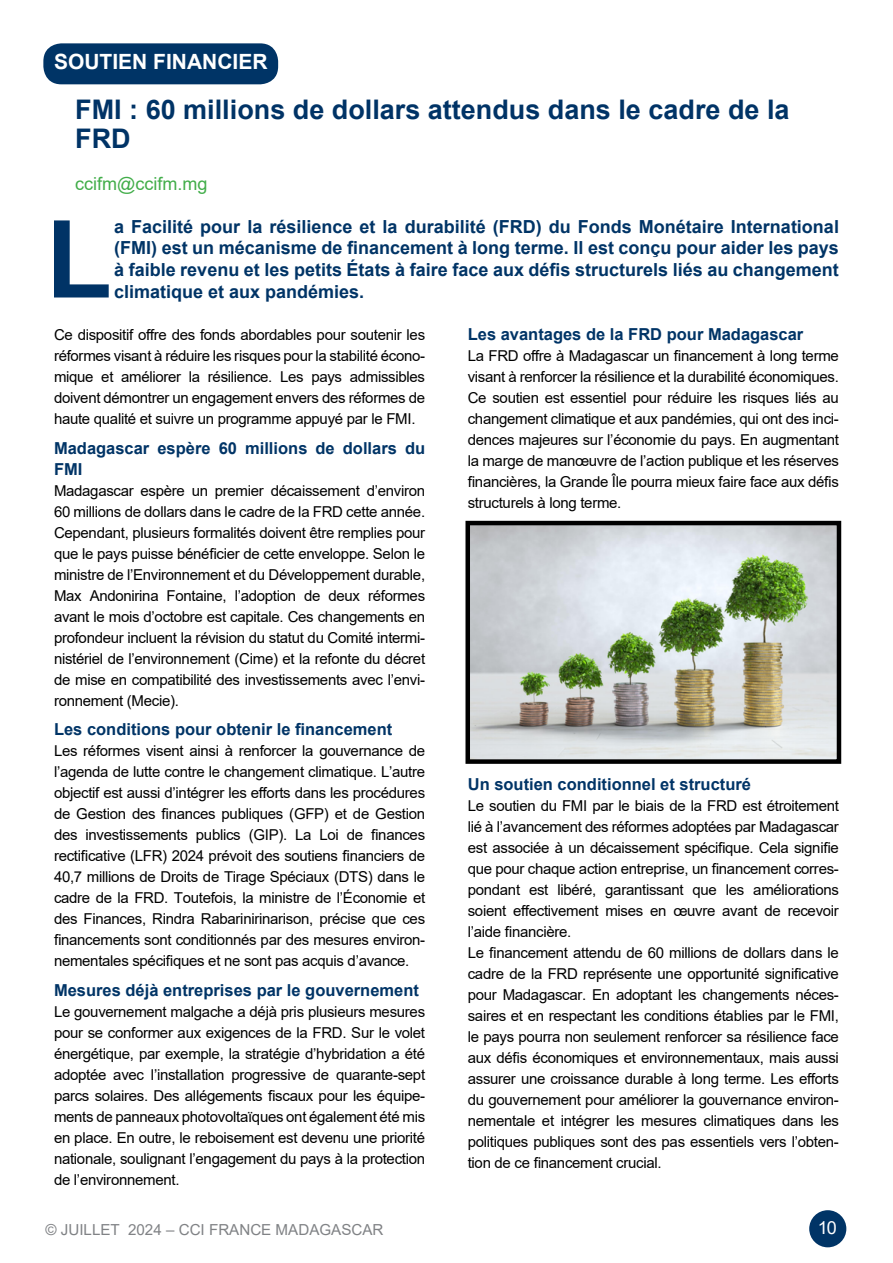
<style>
.page{position:relative;width:893px;height:1263px;background:#fff}
.page>*{position:absolute;margin:0;border:0;box-sizing:border-box;transform-origin:0 0}
.t1{font:700 108.6px "Arial";color:#036}
.t2{font:700 27px/28.5px "Arial";color:#036}
.t3{font:700 21px "Arial";color:#fff}
.t4{font:700 18px/21.6px "Arial";color:#003466;text-align:justify}
.t5{font:18px "Arial";color:#41ad49}
.t6{font:18px "Arial";color:#fff}
.t7{font:700 16.5px/21px "Arial";color:#003466}
.t8{font:15.15px "Arial";color:#808285}
.t9{font:15px/21px "Arial";letter-spacing:-.02em;color:#000;text-align:justify}
</style>
<div class="page">
<div style="left:809px;top:1210px;width:37px;height:37px;background:#003466;border-radius:50%"></div>
<div style="left:43px;top:43px;width:235px;height:41px;background:#003466;border-radius:18px"></div>
<img style="left:470px;top:526px;width:366px;height:233px">
<div style="left:465px;top:521px;width:376px;height:243px;border:4px solid #000"></div>
<h3 class="t3" style="left:54px;top:47px;width:215px">SOUTIEN FINANCIER</h3>
<h2 class="t2" style="left:75px;top:96px;width:716px">FMI : 60 millions de dollars attendus dans le cadre de la<br>FRD</h2>
<p class="t5" style="left:75px;top:171px;width:134px">ccifm@ccifm.mg</p>
<h1 class="t1" style="left:46px;top:183px;width:68px">L</h1>
<p class="t4" style="left:114px;top:216px;width:726px">a Facilité pour la résilience et la durabilité (FRD) du Fonds Monétaire International (FMI) est un mécanisme de financement à long terme. Il est conçu pour aider les pays à faible revenu et les petits États à faire face aux défis structurels liés au changement climatique et aux pandémies.</p>
<p class="t9" style="left:54px;top:324px;width:373px">Ce dispositif offre des fonds abordables pour soutenir les réformes visant à réduire les risques pour la stabilité écono&shy;mique et améliorer la résilience. Les pays admissibles doivent démontrer un engagement envers des réformes de haute qualité et suivre un programme appuyé par le FMI.</p>
<p class="t7" style="left:54px;top:437px;width:373px">Madagascar espère 60 millions de dollars du<br>FMI</p>
<p class="t9" style="left:54px;top:480px;width:373px">Madagascar espère un premier décaissement d’environ 60 millions de dollars dans le cadre de la FRD cette année.<br>Cependant, plusieurs formalités doivent être remplies pour que le pays puisse bénéficier de cette enveloppe. Selon le ministre de l’Environnement et du Développement durable, Max Andonirina Fontaine, l’adoption de deux réformes avant le mois d’octobre est capitale. Ces changements en profondeur incluent la révision du statut du Comité intermi&shy;nistériel de l’environnement (Cime) et la refonte du décret de mise en compatibilité des investissements avec l’envi&shy;ronnement (Mecie).</p>
<p class="t7" style="left:54px;top:719px;width:340px">Les conditions pour obtenir le financement</p>
<p class="t9" style="left:54px;top:740px;width:373px">Les réformes visent ainsi à renforcer la gouvernance de l’agenda de lutte contre le changement climatique. L’autre objectif est aussi d’intégrer les efforts dans les procédures de Gestion des finances publiques (GFP) et de Gestion des investissements publics (GIP). La Loi de finances rectificative (LFR) 2024 prévoit des soutiens financiers de 40,7 millions de Droits de Tirage Spéciaux (DTS) dans le cadre de la FRD. Toutefois, la ministre de l’Économie et des Finances, Rindra Rabarinirinarison, précise que ces financements sont conditionnés par des mesures environ&shy;nementales spécifiques et ne sont pas acquis d’avance.</p>
<p class="t7" style="left:54px;top:979px;width:366px">Mesures déjà entreprises par le gouvernement</p>
<p class="t9" style="left:54px;top:1001px;width:373px">Le gouvernement malgache a déjà pris plusieurs mesures pour se conformer aux exigences de la FRD. Sur le volet énergétique, par exemple, la stratégie d’hybridation a été adoptée avec l’installation progressive de quarante-sept parcs solaires. Des allégements fiscaux pour les équipe&shy;ments de panneaux photovoltaïques ont également été mis en place. En outre, le reboisement est devenu une priorité nationale, soulignant l’engagement du pays à la protection de l’environnement.</p>
<p class="t7" style="left:468px;top:324px;width:337px">Les avantages de la FRD pour Madagascar</p>
<p class="t9" style="left:468px;top:345px;width:373px">La FRD offre à Madagascar un financement à long terme visant à renforcer la résilience et la durabilité économiques.<br>Ce soutien est essentiel pour réduire les risques liés au changement climatique et aux pandémies, qui ont des inci&shy;dences majeures sur l’économie du pays. En augmentant la marge de manœuvre de l’action publique et les réserves financières, la Grande Île pourra mieux faire face aux défis structurels à long terme.</p>
<p class="t7" style="left:468px;top:773px;width:285px">Un soutien conditionnel et structuré</p>
<p class="t9" style="left:468px;top:795px;width:373px;text-align:left">Le soutien du FMI par le biais de la FRD est étroitement lié à l’avancement des réformes adoptées par Madagascar est associée à un décaissement spécifique. Cela signifie que pour chaque action entreprise, un financement corres&shy;pondant est libéré, garantissant que les améliorations soient effectivement mises en œuvre avant de recevoir l’aide financière.<br>Le financement attendu de 60 millions de dollars dans le cadre de la FRD représente une opportunité significative pour Madagascar. En adoptant les changements néces&shy;saires et en respectant les conditions établies par le FMI, le pays pourra non seulement renforcer sa résilience face aux défis économiques et environnementaux, mais aussi assurer une croissance durable à long terme. Les efforts du gouvernement pour améliorer la gouvernance environ&shy;nementale et intégrer les mesures climatiques dans les politiques publiques sont des pas essentiels vers l’obten&shy;tion de ce financement crucial.</p>
<p class="t8" style="left:45px;top:1219px;width:340px">© JUILLET 2024 – CCI FRANCE MADAGASCAR</p>
<p class="t6" style="left:818px;top:1215px;width:21px">10</p>
</div>
